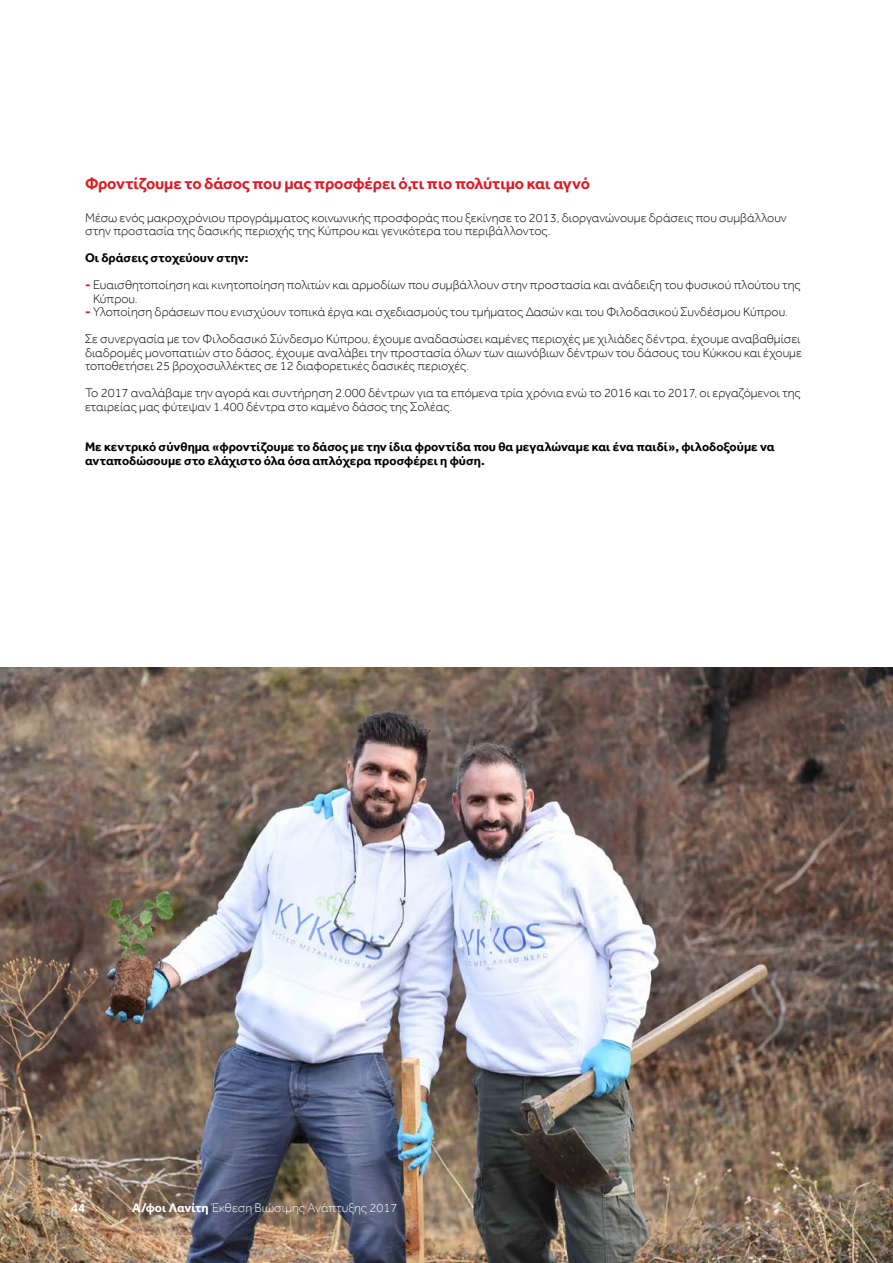
<style>
.page{position:relative;width:893px;height:1263px;background:#fff}
.page>*{position:absolute;margin:0;border:0;box-sizing:border-box;transform-origin:0 0}
.t1{font:700 16.5px "Effra";letter-spacing:-.01em;color:#dc1f26}
.t2{font:300 12.75px/13.5px "Effra";color:#000}
.t3{font:700 12.75px/13.5px "Effra";color:#000}
.t4{font:300 12.75px "Effra";color:#fff}
.t5{font:700 12.75px "Effra";color:#fff}
.s1{font-weight:700;color:#dc1f26}
.s2{font-weight:700}
</style>
<div class="page">
<img style="left:0;top:668px;width:893px;height:595px">
<p class="t1" style="left:85px;top:173px;width:507px">Φροντίζουμε το δάσος που μας προσφέρει ό,τι πιο πολύτιμο και αγνό</p>
<p class="t2" style="left:85px;top:211px;width:703px">Μέσω ενός μακροχρόνιου προγράμματος κοινωνικής προσφοράς που ξεκίνησε το 2013, διοργανώνουμε δράσεις που συμβάλλουν στην προστασία της δασικής περιοχής της Κύπρου και γενικότερα του περιβάλλοντος.</p>
<p class="t3" style="left:85px;top:251px;width:165px">Οι δράσεις στοχεύουν στην:</p>
<p class="t2" style="left:93px;top:278px;width:709px;text-indent:-8px"><span class="s1">-</span> Ευαισθητοποίηση και κινητοποίηση πολιτών και αρμοδίων που συμβάλλουν στην προστασία και ανάδειξη του φυσικού πλούτου της<br>Κύπρου.</p>
<p class="t2" style="left:85px;top:299px;width:717px;line-height:27px"><span class="s1">-</span> Υλοποίηση δράσεων που ενισχύουν τοπικά έργα και σχεδιασμούς του τμήματος Δασών και του Φιλοδασικού Συνδέσμου Κύπρου.<br>Σε συνεργασία με τον Φιλοδασικό Σύνδεσμο Κύπρου, έχουμε αναδασώσει καμένες περιοχές με χιλιάδες δέντρα, έχουμε αναβαθμίσει</p>
<p class="t2" style="left:85px;top:346px;width:718px">διαδρομές μονοπατιών στο δάσος, έχουμε αναλάβει την προστασία όλων των αιωνόβιων δέντρων του δάσους του Κύκκου και έχουμε τοποθετήσει 25 βροχοσυλλέκτες σε 12 διαφορετικές δασικές περιοχές.</p>
<p class="t2" style="left:85px;top:386px;width:717px">Το 2017 αναλάβαμε την αγορά και συντήρηση 2.000 δέντρων για τα επόμενα τρία χρόνια ενώ το 2016 και το 2017, οι εργαζόμενοι της εταιρείας μας φύτεψαν 1.400 δέντρα στο καμένο δάσος της Σολέας.</p>
<p class="t3" style="left:85px;top:440px;width:691px">Με κεντρικό σύνθημα «φροντίζουμε το δάσος με την ίδια φροντίδα που θα μεγαλώναμε και ένα παιδί», φιλοδοξούμε να ανταποδώσουμε στο ελάχιστο όλα όσα απλόχερα προσφέρει η φύση.</p>
<p class="t5" style="left:71px;top:1200px;width:15px">44</p>
<p class="t4" style="left:132px;top:1201px;width:267px"><span class="s2">Α/φοι Λανίτη</span> Έκθεση Βιώσιμης Ανάπτυξης 2017</p>
</div>
